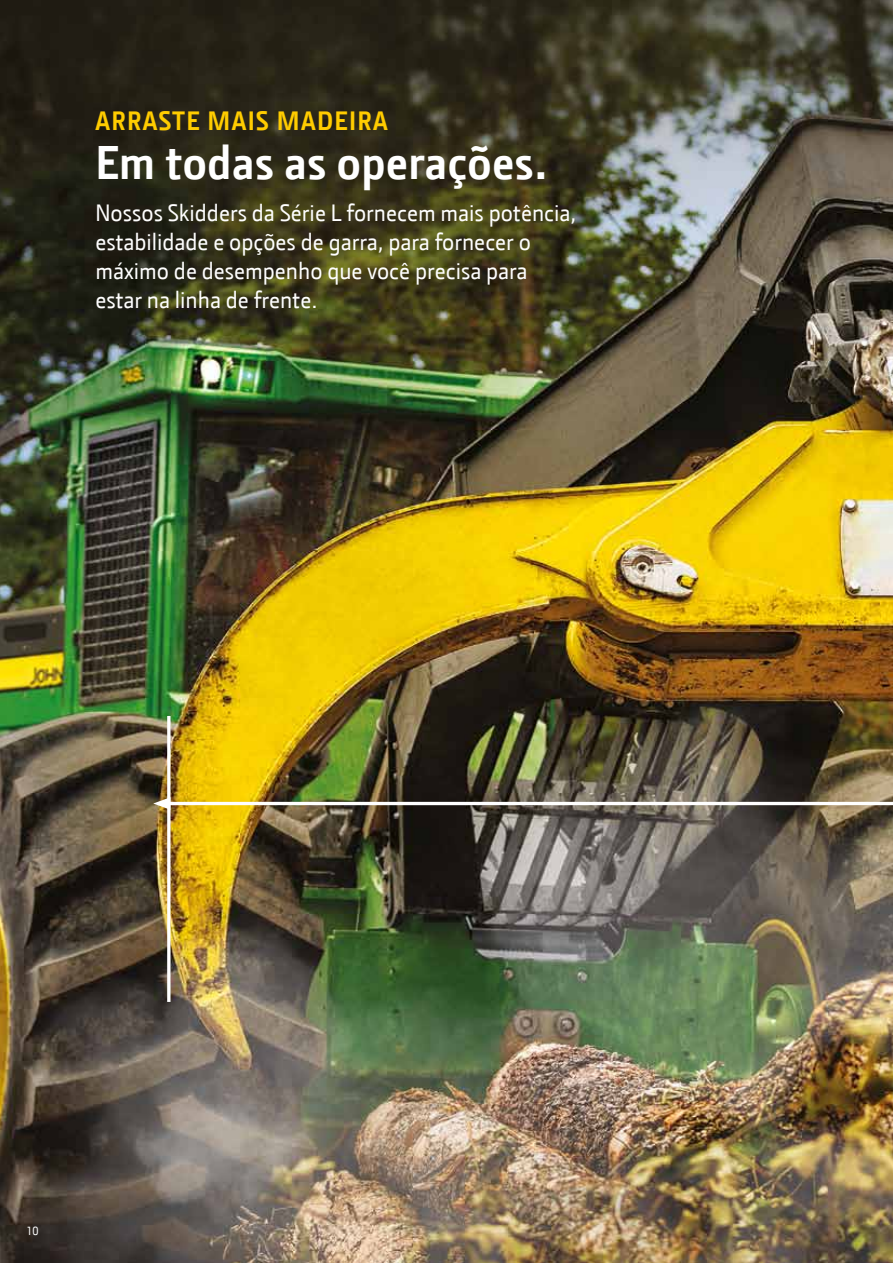
<style>
.page{position:relative;width:893px;height:1263px;background:#fff}
.page>*{position:absolute;margin:0;border:0;box-sizing:border-box;transform-origin:0 0}
.t1{font:700 48px "JD Sans";color:#fff}
.t2{font:700 27px "JD Sans";letter-spacing:.05em;color:#fc0}
.t3{font:24px/28.8px "JD Sans";color:#fff}
.t4{font:12px "JD Sans";color:#fff}
</style>
<div class="page">
<img style="left:0;top:0;width:893px;height:1263px">
<svg style="left:167px;top:716px;width:4px;height:286px"></svg>
<hr style="left:164px;top:802px;width:729px;height:3px;background:#fff">
<svg style="left:153px;top:797px;width:17px;height:13px"></svg>
<p class="t2" style="left:95px;top:105px;width:294px">ARRASTE MAIS MADEIRA</p>
<h1 class="t1" style="left:95px;top:135px;width:454px">Em todas as operações.</h1>
<p class="t3" style="left:95px;top:199px;width:482px">Nossos Skidders da Série L fornecem mais potência, estabilidade e opções de garra, para fornecer o máximo de desempenho que você precisa para estar na linha de frente.</p>
<p class="t4" style="left:27px;top:1224px;width:14px">10</p>
</div>
